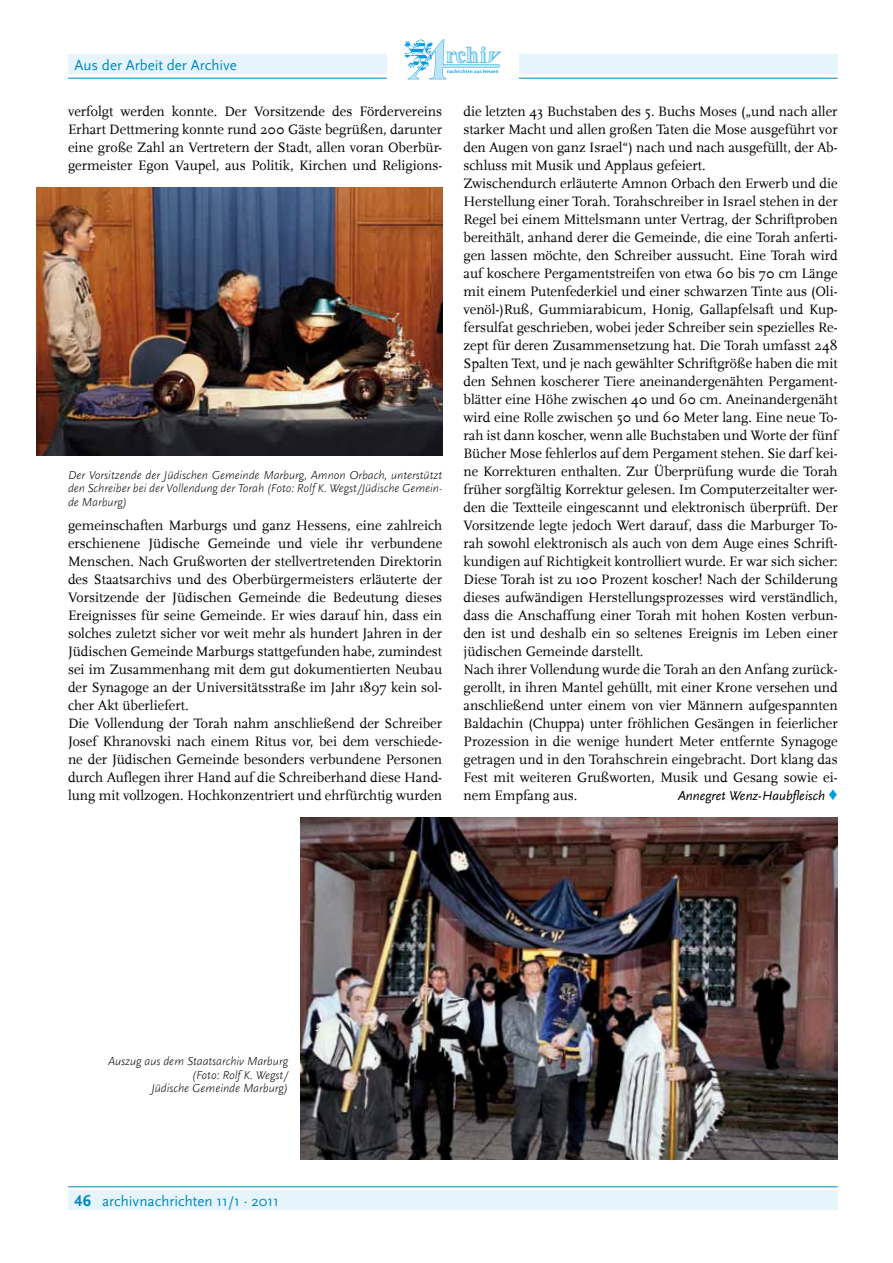
<style>
.page{position:relative;width:893px;height:1263px;background:#fff}
.page>*{position:absolute;margin:0;border:0;box-sizing:border-box;transform-origin:0 0}
.t1{font:15px "Scala Sans";color:#0087c1}
.t2{font:14.25px/18px "Scala";color:#000}
.t3{font:italic 13.5px "Scala Sans";color:#000}
.t4{font:italic 300 12px/13.5px "Scala Sans";letter-spacing:-.005em;color:#000;text-align:justify}
.s1{font-family:"Arial";font-weight:700;font-style:normal;font-size:18px;color:#009ee0}
.s2{font-family:"Scala Sans LF";font-weight:700;font-size:16.5px}
</style>
<div class="page">
<hr style="left:68px;top:78px;width:319px;height:1px;background:#0087c1">
<div style="left:519px;top:54px;width:319px;height:20px;background:#e6f5fc"></div>
<hr style="left:519px;top:78px;width:319px;height:1px;background:#0087c1">
<hr style="left:68px;top:1186px;width:770px;height:1px;background:#0087c1">
<div style="left:68px;top:1191px;width:770px;height:19px;background:#e6f5fc"></div>
<div style="left:68px;top:54px;width:319px;height:20px;background:#e6f5fc"></div>
<svg style="left:404px;top:39px;width:98px;height:40px"></svg>
<img style="left:36px;top:188px;width:406px;height:267px">
<img style="left:301px;top:818px;width:537px;height:342px">
<p class="t1" style="left:74px;top:57px;width:164px">Aus der Arbeit der Archive</p>
<p class="t2" style="left:68px;top:102px;width:376px;text-align:justify">verfolgt werden konnte. Der Vorsitzende des Fördervereins Erhart Dettmering konnte rund 200 Gäste begrüßen, darunter eine große Zahl an Vertretern der Stadt, allen voran Oberbür&shy;germeister Egon Vaupel, aus Politik, Kirchen und Religions-</p>
<p class="t4" style="left:68px;top:468px;width:376px">Der Vorsitzende der Jüdischen Gemeinde Marburg, Amnon Orbach, unterstützt den Schreiber bei der Vollendung der Torah (Foto: Rolf K. Wegst/Jüdische Gemein&shy;de Marburg)</p>
<p class="t2" style="left:68px;top:516px;width:376px">gemeinschaften Marburgs und ganz Hessens, eine zahlreich erschienene Jüdische Gemeinde und viele ihr verbundene Menschen. Nach Grußworten der stellvertretenden Direktorin des Staatsarchivs und des Oberbürgermeisters erläuterte der Vorsitzende der Jüdischen Gemeinde die Bedeutung dieses Ereignisses für seine Gemeinde. Er wies darauf hin, dass ein solches zuletzt sicher vor weit mehr als hundert Jahren in der Jüdischen Gemeinde Marburgs stattgefunden habe, zumindest sei im Zusammenhang mit dem gut dokumentierten Neubau der Synagoge an der Universitätsstraße im Jahr 1897 kein sol&shy;cher Akt überliefert.<br>Die Vollendung der Torah nahm anschließend der Schreiber Josef Khranovski nach einem Ritus vor, bei dem verschiede&shy;ne der Jüdischen Gemeinde besonders verbundene Personen durch Auflegen ihrer Hand auf die Schreiberhand diese Hand&shy;lung mit vollzogen. Hochkonzentriert und ehrfürchtig wurden</p>
<p class="t2" style="left:463px;top:102px;width:376px">die letzten 43 Buchstaben des 5. Buchs Moses („und nach aller starker Macht und allen großen Taten die Mose ausgeführt vor den Augen von ganz Israel“) nach und nach ausgefüllt, der Ab&shy;schluss mit Musik und Applaus gefeiert.<br>Zwischendurch erläuterte Amnon Orbach den Erwerb und die Herstellung einer Torah. Torahschreiber in Israel stehen in der Regel bei einem Mittelsmann unter Vertrag, der Schriftproben bereithält, anhand derer die Gemeinde, die eine Torah anferti&shy;gen lassen möchte, den Schreiber aussucht. Eine Torah wird auf koschere Pergamentstreifen von etwa 60 bis 70 cm Länge mit einem Putenfederkiel und einer schwarzen Tinte aus (Oli&shy;venöl-)Ruß, Gummiarabicum, Honig, Gallapfelsaft und Kup&shy;fersulfat geschrieben, wobei jeder Schreiber sein spezielles Re&shy;zept für deren Zusammensetzung hat. Die Torah umfasst 248<br>Spalten Text, und je nach gewählter Schriftgröße haben die mit den Sehnen koscherer Tiere aneinandergenähten Pergament&shy;blätter eine Höhe zwischen 40 und 60 cm. Aneinandergenäht wird eine Rolle zwischen 50 und 60 Meter lang. Eine neue To&shy;rah ist dann koscher, wenn alle Buchstaben und Worte der fünf Bücher Mose fehlerlos auf dem Pergament stehen. Sie darf kei&shy;ne Korrekturen enthalten. Zur Überprüfung wurde die Torah früher sorgfältig Korrektur gelesen. Im Computerzeitalter wer&shy;den die Textteile eingescannt und elektronisch überprüft. Der Vorsitzende legte jedoch Wert darauf, dass die Marburger To&shy;rah sowohl elektronisch als auch von dem Auge eines Schrift&shy;kundigen auf Richtigkeit kontrolliert wurde. Er war sich sicher:<br>Diese Torah ist zu 100 Prozent koscher! Nach der Schilderung dieses aufwändigen Herstellungsprozesses wird verständlich, dass die Anschaffung einer Torah mit hohen Kosten verbun&shy;den ist und deshalb ein so seltenes Ereignis im Leben einer jüdischen Gemeinde darstellt.<br>Nach ihrer Vollendung wurde die Torah an den Anfang zurück&shy;gerollt, in ihren Mantel gehüllt, mit einer Krone versehen und anschließend unter einem von vier Männern aufgespannten Baldachin (Chuppa) unter fröhlichen Gesängen in feierlicher Prozession in die wenige hundert Meter entfernte Synagoge getragen und in den Torahschrein eingebracht. Dort klang das Fest mit weiteren Grußworten, Musik und Gesang sowie ei&shy;nem Empfang aus.</p>
<p class="t3" style="left:678px;top:788px;width:161px">Annegret Wenz-Haubfleisch <span class="s1">♦</span></p>
<p class="t4" style="left:108px;top:1055px;width:181px;text-align:right">Auszug aus dem Staatsarchiv Marburg (Foto: Rolf K. Wegst/<br>Jüdische Gemeinde Marburg)</p>
<p class="t1" style="left:74px;top:1192px;width:206px"><span class="s2">46</span> archivnachrichten 11/1 · 2011</p>
</div>
